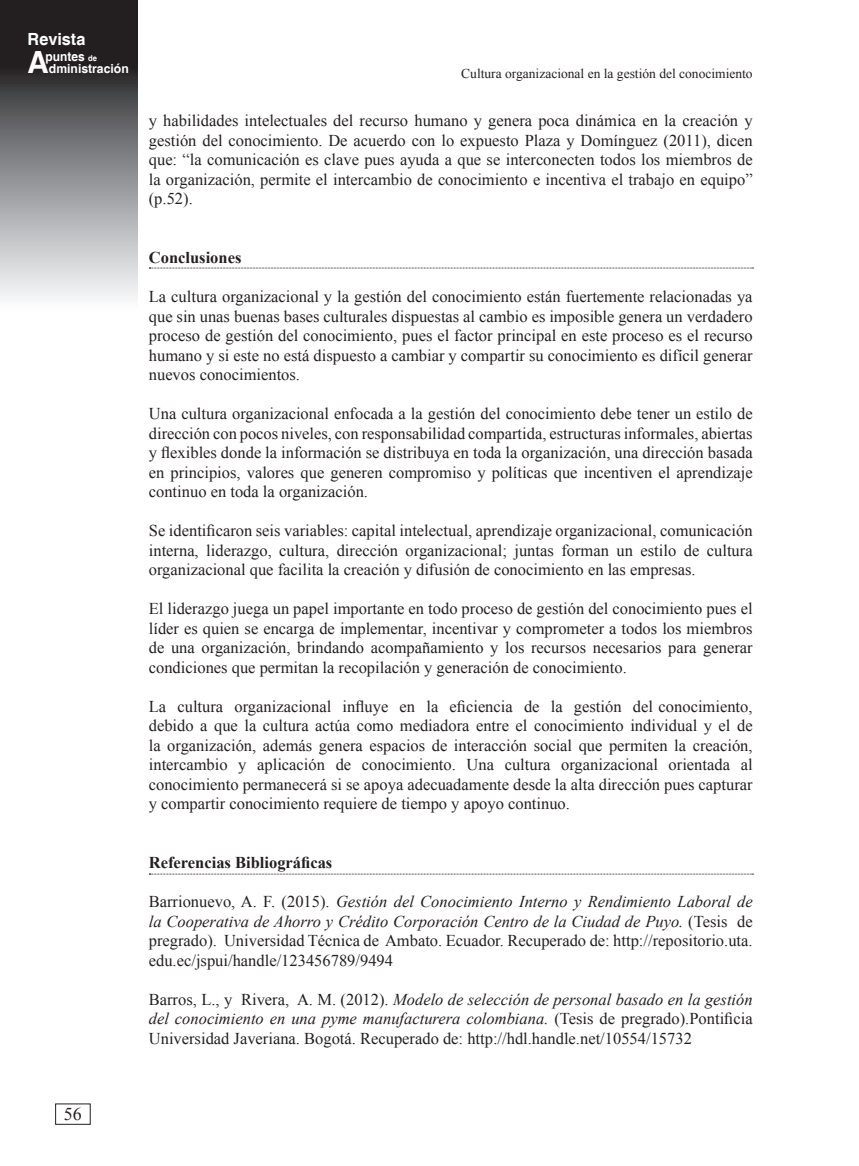
<style>
.page{position:relative;width:859px;height:1166px;background:#fff}
.page>*{position:absolute;margin:0;border:0;box-sizing:border-box;transform-origin:0 0}
.t1{font:700 30.6px "Helvetica";color:#fff}
.t2{font:18px "Times New Roman";color:#231f20}
.t3{font:700 16.8px "Helvetica";color:#fff}
.t4{font:16.5px/19.5px "Times New Roman";color:#231f20;text-align:justify}
.t5{font:700 16.5px "Times New Roman";color:#231f20}
.t6{font:13.5px "Times New Roman";color:#231f20}
.t7{font:700 12.75px "Helvetica";color:#fff;scale:.94 1}
.t8{font:700 12.6px "Helvetica";color:#fff}
.s1{font-size:8.1px}
.s2{font-style:italic}
</style>
<div class="page">
<svg style="left:0;top:0;width:137px;height:298px;background:#79797b"></svg>
<svg style="left:149px;top:267px;width:604px;height:2px"></svg>
<svg style="left:149px;top:873px;width:604px;height:1px"></svg>
<p class="t3" style="left:28px;top:29px;width:59px">Revista</p>
<h1 class="t1" style="left:28px;top:43px;width:23px">A</h1>
<p class="t7" style="left:46px;top:49px;width:56px">puntes <span class="s1">de</span></p>
<p class="t8" style="left:49px;top:60px;width:81px">dministración</p>
<p class="t6" style="left:461px;top:65px;width:293px">Cultura organizacional en la gestión del conocimiento</p>
<p class="t4" style="left:149px;top:111px;width:605px">y habilidades intelectuales del recurso humano y genera poca dinámica en la creación y gestión del conocimiento. De acuerdo con lo expuesto Plaza y Domínguez (2011), dicen que: “la comunicación es clave pues ayuda a que se interconecten todos los miembros de la organización, permite el intercambio de conocimiento e incentiva el trabajo en equipo” (p.52).</p>
<p class="t5" style="left:149px;top:246px;width:94px">Conclusiones</p>
<p class="t4" style="left:149px;top:286px;width:605px">La cultura organizacional y la gestión del conocimiento están fuertemente relacionadas ya que sin unas buenas bases culturales dispuestas al cambio es imposible genera un verdadero proceso de gestión del conocimiento, pues el factor principal en este proceso es el recurso humano y si este no está dispuesto a cambiar y compartir su conocimiento es difícil generar nuevos conocimientos.</p>
<p class="t4" style="left:149px;top:403px;width:605px">Una cultura organizacional enfocada a la gestión del conocimiento debe tener un estilo de dirección con pocos niveles, con responsabilidad compartida, estructuras informales, abiertas y flexibles donde la información se distribuya en toda la organización, una dirección basada en principios, valores que generen compromiso y políticas que incentiven el aprendizaje continuo en toda la organización.</p>
<p class="t4" style="left:149px;top:520px;width:605px">Se identificaron seis variables: capital intelectual, aprendizaje organizacional, comunicación interna, liderazgo, cultura, dirección organizacional; juntas forman un estilo de cultura organizacional que facilita la creación y difusión de conocimiento en las empresas.</p>
<p class="t4" style="left:149px;top:598px;width:605px">El liderazgo juega un papel importante en todo proceso de gestión del conocimiento pues el líder es quien se encarga de implementar, incentivar y comprometer a todos los miembros de una organización, brindando acompañamiento y los recursos necesarios para generar condiciones que permitan la recopilación y generación de conocimiento.</p>
<p class="t4" style="left:149px;top:696px;width:605px">La cultura organizacional influye en la eficiencia de la gestión del conocimiento, debido a que la cultura actúa como mediadora entre el conocimiento individual y el de la organización, además genera espacios de interacción social que permiten la creación, intercambio y aplicación de conocimiento. Una cultura organizacional orientada al conocimiento permanecerá si se apoya adecuadamente desde la alta dirección pues capturar y compartir conocimiento requiere de tiempo y apoyo continuo.</p>
<p class="t5" style="left:149px;top:850px;width:185px">Referencias Bibliográficas</p>
<p class="t4" style="left:149px;top:891px;width:605px">Barrionuevo, A. F. (2015). <span class="s2">Gestión del Conocimiento Interno y Rendimiento Laboral de la Cooperativa de Ahorro y Crédito Corporación Centro de la Ciudad de Puyo.</span> (Tesis de pregrado). Universidad Técnica de Ambato. Ecuador. Recuperado de: http://repositorio.uta. edu.ec/jspui/handle/123456789/9494</p>
<p class="t4" style="left:149px;top:988px;width:605px">Barros, L., y Rivera, A. M. (2012). <span class="s2">Modelo de selección de personal basado en la gestión del conocimiento en una pyme manufacturera colombiana.</span> (Tesis de pregrado).Pontificia Universidad Javeriana. Bogotá. Recuperado de: http://hdl.handle.net/10554/15732</p>
<p class="t2" style="left:64px;top:1101px;width:19px">56</p>
</div>
